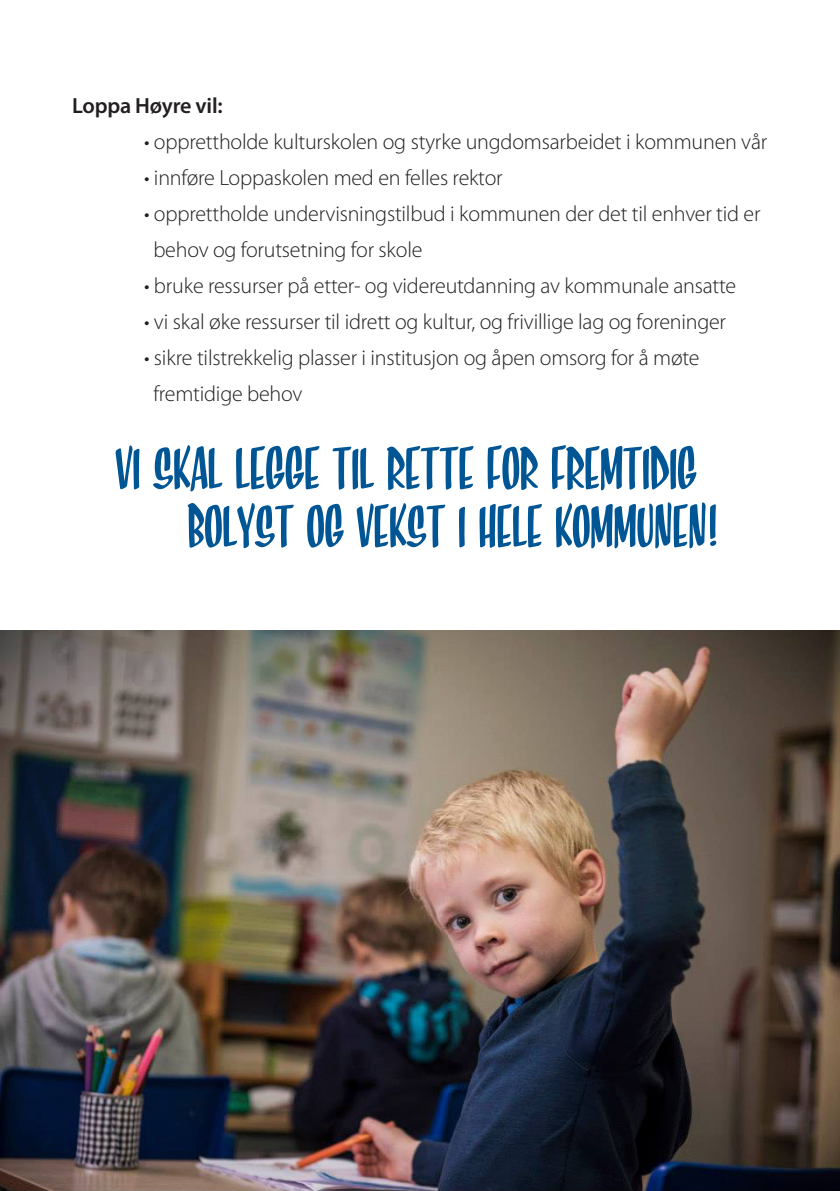
<style>
.page{position:relative;width:840px;height:1191px;background:#fff}
.page>*{position:absolute;margin:0;border:0;box-sizing:border-box;transform-origin:0 0}
.t1{font:67.4px/58px "Sign Painter House Upright";letter-spacing:-.005em;color:#005594;scale:1.07 1}
.t2{font:300 22px/36px "Myriad Pro";letter-spacing:-.01em;color:#231f20}
.t3{font:600 22px "Myriad Pro";letter-spacing:-.01em;color:#231f20}
</style>
<div class="page">
<img style="left:0;top:630px;width:839px;height:561px">
<p class="t3" style="left:72px;top:91px;width:152px">Loppa Høyre vil:</p>
<p class="t2" style="left:144px;top:123px;width:624px">• opprettholde kulturskolen og styrke ungdomsarbeidet i kommunen vår</p>
<p class="t2" style="left:144px;top:159px;width:360px">• innføre Loppaskolen med en felles rektor</p>
<p class="t2" style="left:153px;top:195px;width:608px;text-indent:-9px">• opprettholde undervisningstilbud i kommunen der det til enhver tid er behov og forutsetning for skole</p>
<p class="t2" style="left:144px;top:267px;width:593px">• bruke ressurser på etter- og videreutdanning av kommunale ansatte</p>
<p class="t2" style="left:144px;top:303px;width:583px">• vi skal øke ressurser til idrett og kultur, og frivillige lag og foreninger</p>
<p class="t2" style="left:144px;top:339px;width:556px">• sikre tilstrekkelig plasser i institusjon og å pen omsorg for å møte</p>
<p class="t2" style="left:153px;top:375px;width:150px">fremtidige behov</p>
<p class="t1" style="left:187px;top:437px;width:497px;text-indent:-72px">VI SKAL LEGGE TIL RETTE FOR FREMTIDIG<br>BOLYST OG VEKST I HELE KOMMUNEN!</p>
</div>
